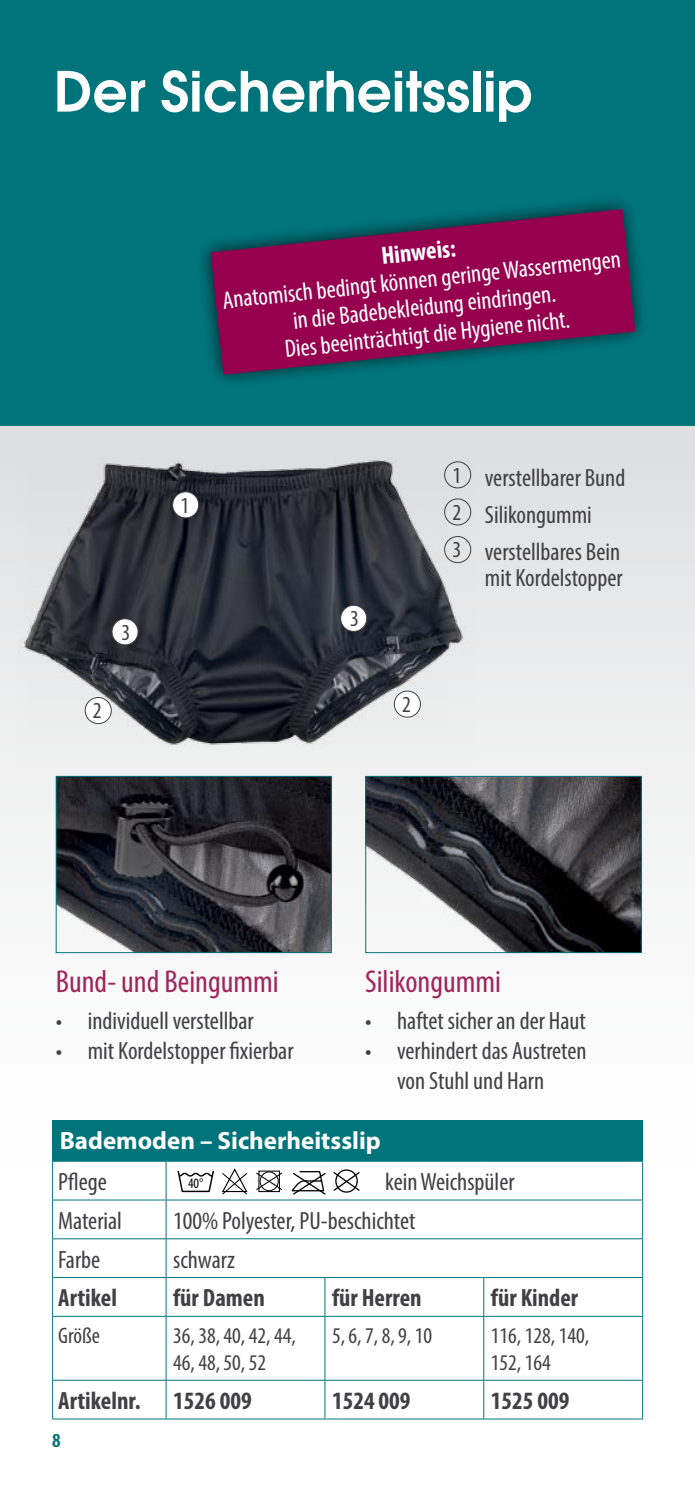
<style>
.page{position:relative;width:695px;height:1489px;background:#fff}
.page>*{position:absolute;margin:0;border:0;box-sizing:border-box;transform-origin:0 0}
.t1{font:600 55px "ITC Avant Garde Pro";color:#fff}
.t2{font:condensed 31.75px "Myriad Pro";color:#9e275a}
.t3{font:condensed 25px/37.2px "Myriad Pro";color:#414042}
.t4{font:condensed 25px/27.5px "Myriad Pro";color:#fff;text-align:center}
.t5{font:700 condensed 25px "Myriad Pro";color:#414042}
.t6{font:700 25px "Myriad Pro";color:#fff}
.t7{font:700 condensed 25px "Myriad Pro";color:#fff}
.t8{font:condensed 23px/37.2px "Myriad Pro";color:#414042;text-align:justify}
.t9{font:condensed 22.5px/27px "Myriad Pro";color:#414042}
.t10{font:700 condensed 20px "Myriad Pro";color:#00747b}
.t11{font:condensed 14.5px "Myriad Pro";color:#000}
.s1{font-style:inherit}
</style>
<div class="page">
<div style="left:0;top:425px;width:694px;height:1063px;background:linear-gradient(to bottom,#e3e4e5,#fff)"></div>
<div style="left:0;top:0;width:694px;height:425px;background:#00747b"></div>
<img style="left:58px;top:777px;width:272px;height:174px">
<div style="left:56px;top:775px;width:276px;height:178px;border:1px solid #00747b"></div>
<img style="left:367px;top:777px;width:272px;height:174px">
<div style="left:365px;top:775px;width:276px;height:178px;border:1px solid #00747b"></div>
<div style="left:53px;top:1120px;width:589px;height:41px;background:#00747b"></div>
<svg style="left:53px;top:1161px;width:589px;height:257px"></svg>
<hr style="left:52px;top:1120px;width:1px;height:40px;background:#00747b">
<hr style="left:642px;top:1120px;width:1px;height:40px;background:#00747b">
<hr style="left:52px;top:1160px;width:114px;height:1px;background:#00747b">
<hr style="left:52px;top:1161px;width:1px;height:38px;background:#00747b">
<hr style="left:166px;top:1161px;width:1px;height:38px;background:#00747b">
<hr style="left:642px;top:1161px;width:1px;height:38px;background:#00747b">
<hr style="left:52px;top:1199px;width:114px;height:1px;background:#00747b">
<hr style="left:52px;top:1200px;width:1px;height:38px;background:#00747b">
<hr style="left:166px;top:1199px;width:159px;height:1px;background:#00747b">
<hr style="left:166px;top:1200px;width:1px;height:38px;background:#00747b">
<hr style="left:325px;top:1199px;width:158px;height:1px;background:#00747b">
<hr style="left:483px;top:1199px;width:159px;height:1px;background:#00747b">
<hr style="left:642px;top:1200px;width:1px;height:38px;background:#00747b">
<hr style="left:52px;top:1238px;width:114px;height:1px;background:#00747b">
<hr style="left:52px;top:1238px;width:1px;height:39px;background:#00747b">
<hr style="left:166px;top:1238px;width:159px;height:1px;background:#00747b">
<hr style="left:166px;top:1238px;width:1px;height:39px;background:#00747b">
<hr style="left:325px;top:1238px;width:158px;height:1px;background:#00747b">
<hr style="left:483px;top:1238px;width:159px;height:1px;background:#00747b">
<hr style="left:642px;top:1238px;width:1px;height:39px;background:#00747b">
<hr style="left:52px;top:1276px;width:114px;height:1px;background:#00747b">
<hr style="left:52px;top:1277px;width:1px;height:38px;background:#00747b">
<hr style="left:166px;top:1276px;width:159px;height:1px;background:#00747b">
<hr style="left:166px;top:1277px;width:1px;height:38px;background:#00747b">
<hr style="left:325px;top:1276px;width:158px;height:1px;background:#00747b">
<hr style="left:324px;top:1277px;width:1px;height:38px;background:#00747b">
<hr style="left:483px;top:1276px;width:159px;height:1px;background:#00747b">
<hr style="left:483px;top:1277px;width:1px;height:38px;background:#00747b">
<hr style="left:642px;top:1277px;width:1px;height:38px;background:#00747b">
<hr style="left:52px;top:1315px;width:114px;height:1px;background:#00747b">
<hr style="left:52px;top:1316px;width:1px;height:63px;background:#00747b">
<hr style="left:166px;top:1315px;width:159px;height:1px;background:#00747b">
<hr style="left:166px;top:1316px;width:1px;height:63px;background:#00747b">
<hr style="left:325px;top:1315px;width:158px;height:1px;background:#00747b">
<hr style="left:324px;top:1316px;width:1px;height:63px;background:#00747b">
<hr style="left:483px;top:1315px;width:159px;height:1px;background:#00747b">
<hr style="left:483px;top:1316px;width:1px;height:63px;background:#00747b">
<hr style="left:642px;top:1316px;width:1px;height:63px;background:#00747b">
<hr style="left:52px;top:1379px;width:114px;height:1px;background:#00747b">
<hr style="left:52px;top:1380px;width:1px;height:38px;background:#00747b">
<hr style="left:166px;top:1379px;width:159px;height:1px;background:#00747b">
<hr style="left:166px;top:1380px;width:1px;height:38px;background:#00747b">
<hr style="left:325px;top:1379px;width:158px;height:1px;background:#00747b">
<hr style="left:324px;top:1380px;width:1px;height:38px;background:#00747b">
<hr style="left:483px;top:1379px;width:159px;height:1px;background:#00747b">
<hr style="left:483px;top:1380px;width:1px;height:38px;background:#00747b">
<hr style="left:642px;top:1380px;width:1px;height:38px;background:#00747b">
<hr style="left:52px;top:1418px;width:114px;height:1px;background:#00747b">
<hr style="left:166px;top:1418px;width:159px;height:1px;background:#00747b">
<hr style="left:325px;top:1418px;width:158px;height:1px;background:#00747b">
<hr style="left:483px;top:1418px;width:159px;height:1px;background:#00747b">
<img style="left:18px;top:458px;width:455px;height:303px">
<div style="left:173px;top:492px;width:26px;height:26px;background:#fff;border-radius:50%"></div>
<div style="left:172px;top:491px;width:27px;height:27px;border:1px solid #414042;border-radius:50%"></div>
<div style="left:394px;top:691px;width:26px;height:26px;background:#fff;border-radius:50%"></div>
<div style="left:394px;top:690px;width:26px;height:27px;border:1px solid #414042;border-radius:50%"></div>
<div style="left:85px;top:697px;width:26px;height:26px;background:#fff;border-radius:50%"></div>
<div style="left:85px;top:697px;width:27px;height:27px;border:1px solid #414042;border-radius:50%"></div>
<div style="left:112px;top:618px;width:26px;height:27px;background:#fff;border-radius:50%"></div>
<div style="left:112px;top:618px;width:26px;height:27px;border:1px solid #414042;border-radius:50%"></div>
<div style="left:340px;top:605px;width:26px;height:26px;background:#fff;border-radius:50%"></div>
<div style="left:340px;top:605px;width:27px;height:26px;border:1px solid #414042;border-radius:50%"></div>
<svg style="left:177px;top:1170px;width:37px;height:22px"></svg>
<svg style="left:222px;top:1168px;width:25px;height:26px"></svg>
<svg style="left:291px;top:1170px;width:35px;height:24px"></svg>
<div style="left:335px;top:1169px;width:23px;height:23px;border:1px solid #000;border-radius:50%"></div>
<svg style="left:333px;top:1170px;width:27px;height:21px"></svg>
<div style="left:258px;top:1170px;width:22px;height:21px;border:1px solid #000"></div>
<svg style="left:256px;top:1171px;width:26px;height:19px"></svg>
<svg style="left:202px;top:201px;width:440px;height:181px"></svg>
<svg style="left:210px;top:209px;width:425px;height:166px;fill:#96004f"></svg>
<h1 class="t1" style="left:54px;top:55px;width:480px">Der Sicherheitsslip</h1>
<p class="t8" style="left:121px;top:613px;width:10px">3</p>
<p class="t8" style="left:93px;top:692px;width:10px">2</p>
<p class="t7" style="left:380px;top:240px;width:76px;rotate:-6deg">Hinweis:</p>
<p class="t4" style="left:221px;top:286px;width:402px;rotate:-6deg">Anatomisch bedingt können geringe Wassermengen in die Badebekleidung eindringen.<br>Dies beeinträchtigt die Hygiene nicht.</p>
<p class="t8" style="left:180px;top:486px;width:10px">1</p>
<p class="t8" style="left:350px;top:599px;width:10px">3</p>
<p class="t8" style="left:402px;top:685px;width:10px">2</p>
<p class="t8" style="left:452px;top:456px;width:10px">1<br>2<br>3</p>
<p class="t3" style="left:485px;top:458px;width:142px">verstellbarer Bund<br>Silikongummi verstellbares Bein</p>
<p class="t3" style="left:485px;top:559px;width:139px">mit Kordelstopper</p>
<p class="t2" style="left:56px;top:962px;width:224px">Bund- und Beingummi</p>
<p class="t3" style="left:56px;top:1002px;width:199px">• individuell verstellbar</p>
<p class="t3" style="left:56px;top:1032px;width:239px">• mit Kordelstopper fixierbar</p>
<p class="t2" style="left:365px;top:962px;width:137px">Silikongummi</p>
<p class="t3" style="left:365px;top:1002px;width:222px">• haftet sicher an der Haut</p>
<p class="t3" style="left:365px;top:1035px;width:223px;line-height:30px;text-align:center">• verhindert das Austreten von Stuhl und Harn</p>
<p class="t6" style="left:60px;top:1124px;width:322px">Bademoden – Sicherheitsslip</p>
<p class="t3" style="left:58px;top:1162px;width:50px">Pflege</p>
<p class="t3" style="left:385px;top:1162px;width:131px">kein Weichspüler</p>
<p class="t3" style="left:58px;top:1201px;width:65px">Material</p>
<p class="t3" style="left:173px;top:1201px;width:244px">100% Polyester, PU-beschichtet</p>
<p class="t3" style="left:58px;top:1240px;width:44px">Farbe</p>
<p class="t3" style="left:173px;top:1240px;width:63px">schwarz</p>
<p class="t5" style="left:58px;top:1282px;width:60px">Artikel</p>
<p class="t5" style="left:173px;top:1282px;width:93px">für Damen</p>
<p class="t5" style="left:332px;top:1282px;width:91px">für Herren</p>
<p class="t5" style="left:491px;top:1282px;width:89px">für Kinder</p>
<p class="t9" style="left:58px;top:1321px;width:43px">Größe</p>
<p class="t9" style="left:173px;top:1321px;width:124px">36, 38, 40, 42, 44,<br>46, 48, 50, 52</p>
<p class="t9" style="left:332px;top:1321px;width:102px">5, 6, 7, 8, 9, 10</p>
<p class="t9" style="left:491px;top:1321px;width:100px">116, 128, 140,<br>152, 164</p>
<p class="t5" style="left:58px;top:1384px;width:84px">Artikelnr.</p>
<p class="t5" style="left:173px;top:1384px;width:80px">1526 009</p>
<p class="t5" style="left:332px;top:1384px;width:80px">1524 009</p>
<p class="t5" style="left:491px;top:1384px;width:80px">1525 009</p>
<p class="t11" style="left:188px;top:1174px;width:17px">40<span class="s1">°</span></p>
<p class="t10" style="left:52px;top:1427px;width:10px">8</p>
</div>
